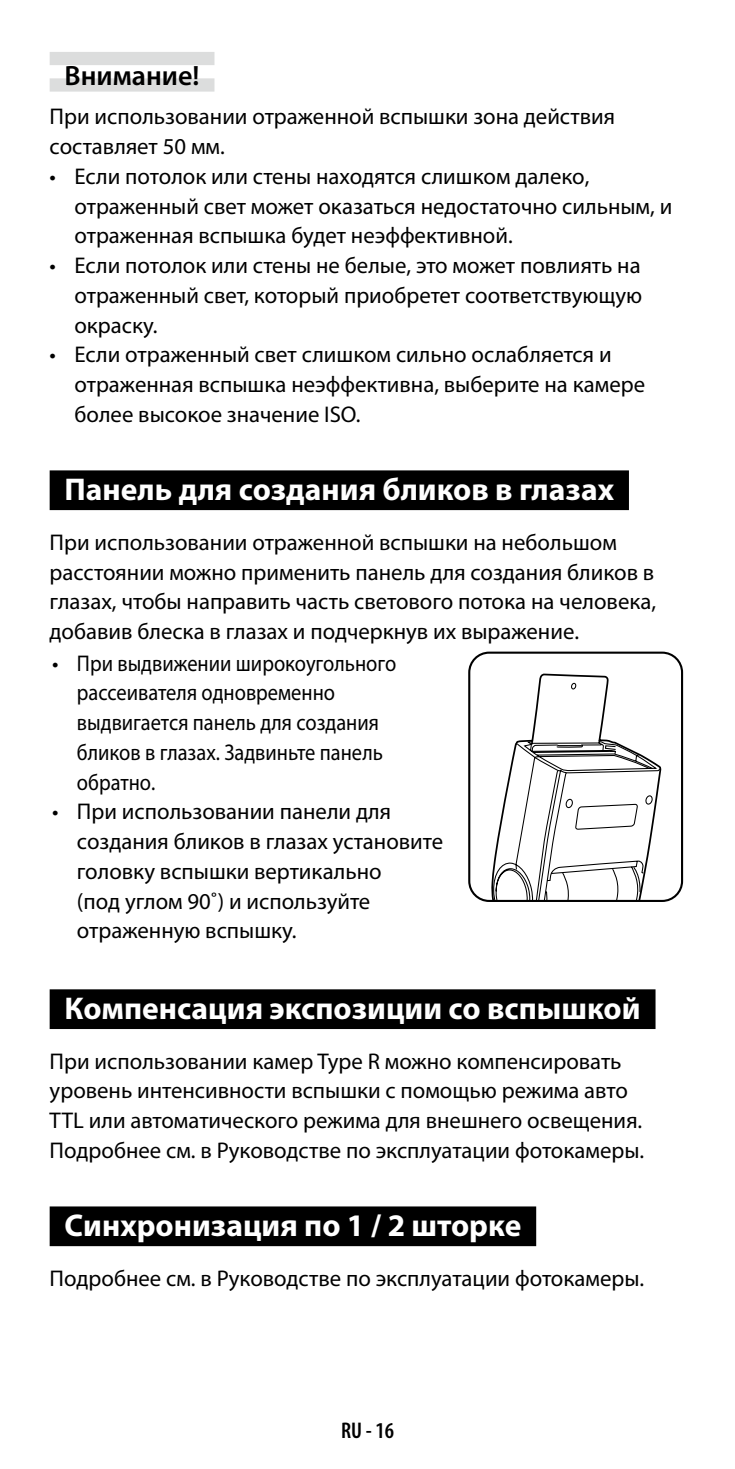
<style>
.page{position:relative;width:735px;height:1469px;background:#fff}
.page>*{position:absolute;margin:0;border:0;box-sizing:border-box;transform-origin:0 0}
.t1{font:700 31.5px "Myriad Pro";color:#fff}
.t2{font:600 28px "Myriad Pro";color:#000}
.t3{font:22.75px/29.8px "Myriad Pro";color:#000}
.t4{font:22.75px "Myriad Pro";color:#000;scale:.9 1}
.t5{font:600 condensed 22.75px "Myriad Pro";color:#000}
</style>
<div class="page">
<div style="left:50px;top:52px;width:164px;height:13px;background:#dcdddd"></div>
<div style="left:50px;top:78px;width:164px;height:14px;background:#dcdddd"></div>
<div style="left:50px;top:470px;width:578px;height:40px;background:#000"></div>
<div style="left:50px;top:989px;width:605px;height:40px;background:#000"></div>
<div style="left:50px;top:1206px;width:486px;height:40px;background:#000"></div>
<svg style="left:491px;top:673px;width:170px;height:226px"></svg>
<div style="left:468px;top:651px;width:214px;height:251px;border:2px solid #000;border-radius:20px"></div>
<p class="t2" style="left:64px;top:57px;width:136px">Внимание!</p>
<p class="t3" style="left:50px;top:101px;width:566px">При использовании отраженной вспышки зона действия составляет 50 мм.</p>
<p class="t3" style="left:74px;top:161px;width:599px">Если потолок или стены находятся слишком далеко, отраженный свет может оказаться недостаточно сильным, и отраженная вспышка будет неэффективной.<br>Если потолок или стены не белые, это может повлиять на отраженный свет, который приобретет соответствующую окраску.<br>Если отраженный свет слишком сильно ослабляется и отраженная вспышка неэффективна, выберите на камере более высокое значение ISO.</p>
<p class="t3" style="left:50px;top:161px;width:8px">•</p>
<p class="t3" style="left:50px;top:250px;width:8px">•</p>
<p class="t3" style="left:50px;top:339px;width:8px">•</p>
<h1 class="t1" style="left:64px;top:469px;width:550px">Панель для создания бликов в глазах</h1>
<p class="t3" style="left:50px;top:527px;width:568px">При использовании отраженной вспышки на небольшом</p>
<p class="t3" style="left:50px;top:556px;width:606px">расстоянии можно применить панель для создания бликов в</p>
<p class="t3" style="left:50px;top:586px;width:607px">глазах, чтобы направить часть светового потока на человека,</p>
<p class="t3" style="left:50px;top:616px;width:530px">добавив блеска в глазах и подчеркнув их выражение.</p>
<p class="t4" style="left:77px;top:649px;width:356px">При выдвижении широкоугольного</p>
<p class="t4" style="left:77px;top:678px;width:288px">рассеивателя одновременно</p>
<p class="t4" style="left:77px;top:708px;width:337px">выдвигается панель для создания</p>
<p class="t4" style="left:77px;top:738px;width:341px">бликов в глазах. Задвиньте панель</p>
<p class="t4" style="left:77px;top:768px;width:89px">обратно.</p>
<p class="t3" style="left:77px;top:796px;width:315px">При использовании панели для</p>
<p class="t3" style="left:77px;top:826px;width:367px">создания бликов в глазах установите</p>
<p class="t3" style="left:77px;top:856px;width:306px">головку вспышки вертикально</p>
<p class="t3" style="left:77px;top:885px;width:295px">(под углом 90˚) и используйте</p>
<p class="t3" style="left:77px;top:915px;width:221px">отраженную вспышку.</p>
<p class="t3" style="left:52px;top:647px;width:8px">•</p>
<p class="t3" style="left:52px;top:796px;width:8px">•</p>
<h1 class="t1" style="left:64px;top:988px;width:577px">Компенсация экспозиции со вспышкой</h1>
<p class="t3" style="left:50px;top:1045px;width:595px">При использовании камер Type R можно компенсировать уровень интенсивности вспышки с помощью режима авто TTL или автоматического режима для внешнего освещения.<br>Подробнее см. в Руководстве по эксплуатации фотокамеры.</p>
<h1 class="t1" style="left:64px;top:1205px;width:458px">Синхронизация по 1 / 2 шторке</h1>
<p class="t3" style="left:50px;top:1262px;width:595px">Подробнее см. в Руководстве по эксплуатации фотокамеры.</p>
<p class="t5" style="left:341px;top:1416px;width:44px">RU - 16</p>
</div>
